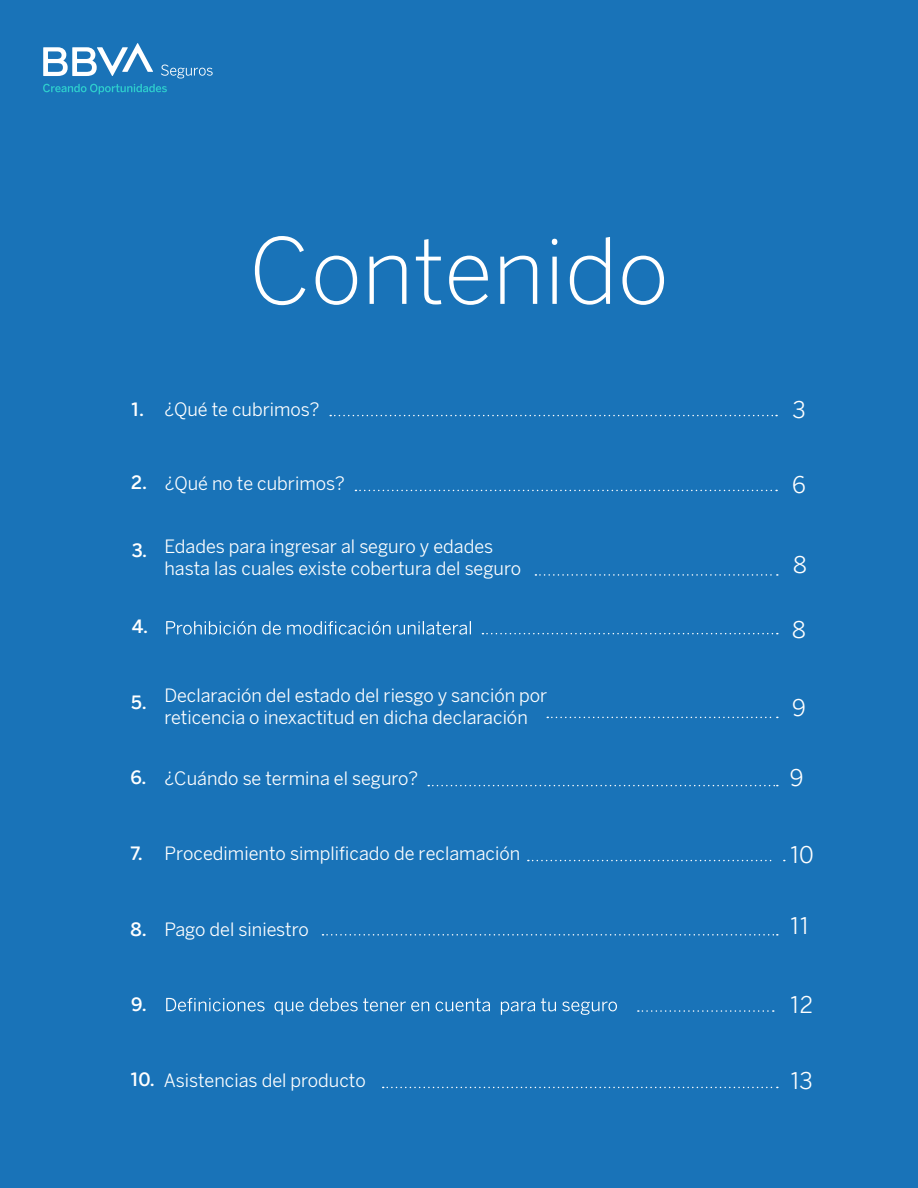
<style>
.page{position:relative;width:918px;height:1188px;background:#1973b8}
.page>*{position:absolute;margin:0;border:0;box-sizing:border-box;transform-origin:0 0}
.t1{font:300 90px "BBVA Benton Sans";color:#fff}
.t2{font:22.5px "BBVA Benton Sans";letter-spacing:-.005em;color:#fff}
.t3{font:18px/21.6px "BBVA Benton Sans";color:#fff}
.t4{font:300 18px "BBVA Benton Sans";color:#fff}
</style>
<div class="page">
<svg style="left:43px;top:43px;width:110px;height:33px"></svg>
<svg style="left:43px;top:84px;width:124px;height:10px"></svg>
<svg style="left:161px;top:65px;width:52px;height:13px"></svg>
<svg style="left:166px;top:621px;width:305px;height:14px"></svg>
<svg style="left:166px;top:998px;width:451px;height:17px"></svg>
<svg style="left:330px;top:415px;width:447px;height:1px"></svg>
<svg style="left:355px;top:490px;width:422px;height:1px"></svg>
<svg style="left:547px;top:717px;width:231px;height:1px"></svg>
<svg style="left:535px;top:574px;width:243px;height:2px"></svg>
<svg style="left:428px;top:785px;width:350px;height:1px"></svg>
<svg style="left:482px;top:633px;width:296px;height:1px"></svg>
<svg style="left:528px;top:860px;width:244px;height:1px"></svg>
<svg style="left:322px;top:934px;width:456px;height:2px"></svg>
<svg style="left:638px;top:1010px;width:136px;height:2px"></svg>
<svg style="left:383px;top:1087px;width:395px;height:1px"></svg>
<h1 class="t1" style="left:249px;top:218px;width:421px">Contenido</h1>
<p class="t4" style="left:131px;top:398px;width:15px">1.</p>
<p class="t3" style="left:164px;top:398px;width:157px">¿Qué te cubrimos?</p>
<p class="t2" style="left:793px;top:396px;width:15px">3</p>
<p class="t4" style="left:131px;top:471px;width:17px">2.</p>
<p class="t3" style="left:165px;top:472px;width:182px">¿Qué no te cubrimos?</p>
<p class="t2" style="left:792px;top:471px;width:15px">6</p>
<p class="t4" style="left:132px;top:540px;width:17px">3.</p>
<p class="t3" style="left:165px;top:536px;width:358px">Edades para ingresar al seguro y edades hasta las cuales existe cobertura del seguro</p>
<p class="t2" style="left:793px;top:551px;width:15px">8</p>
<p class="t4" style="left:132px;top:615px;width:18px">4.</p>
<p class="t2" style="left:792px;top:616px;width:15px">8</p>
<p class="t4" style="left:131px;top:691px;width:17px">5.</p>
<p class="t3" style="left:164px;top:685px;width:384px">Declaración del estado del riesgo y sanción por reticencia o inexactitud en dicha declaración</p>
<p class="t2" style="left:792px;top:695px;width:15px">9</p>
<p class="t4" style="left:131px;top:767px;width:18px">6.</p>
<p class="t3" style="left:165px;top:768px;width:255px">¿Cuándo se termina el seguro?</p>
<p class="t2" style="left:790px;top:764px;width:15px">9</p>
<p class="t4" style="left:131px;top:842px;width:14px">7.</p>
<p class="t3" style="left:165px;top:842px;width:357px">Procedimiento simplificado de reclamación</p>
<p class="t2" style="left:790px;top:842px;width:26px">10</p>
<p class="t4" style="left:131px;top:918px;width:18px">8.</p>
<p class="t3" style="left:164px;top:919px;width:146px">Pago del siniestro</p>
<p class="t2" style="left:790px;top:913px;width:21px">11</p>
<p class="t4" style="left:131px;top:994px;width:17px">9.</p>
<p class="t2" style="left:790px;top:991px;width:24px">12</p>
<p class="t4" style="left:131px;top:1068px;width:26px">10.</p>
<p class="t3" style="left:164px;top:1070px;width:203px">Asistencias del producto</p>
<p class="t2" style="left:790px;top:1067px;width:24px">13</p>
</div>
